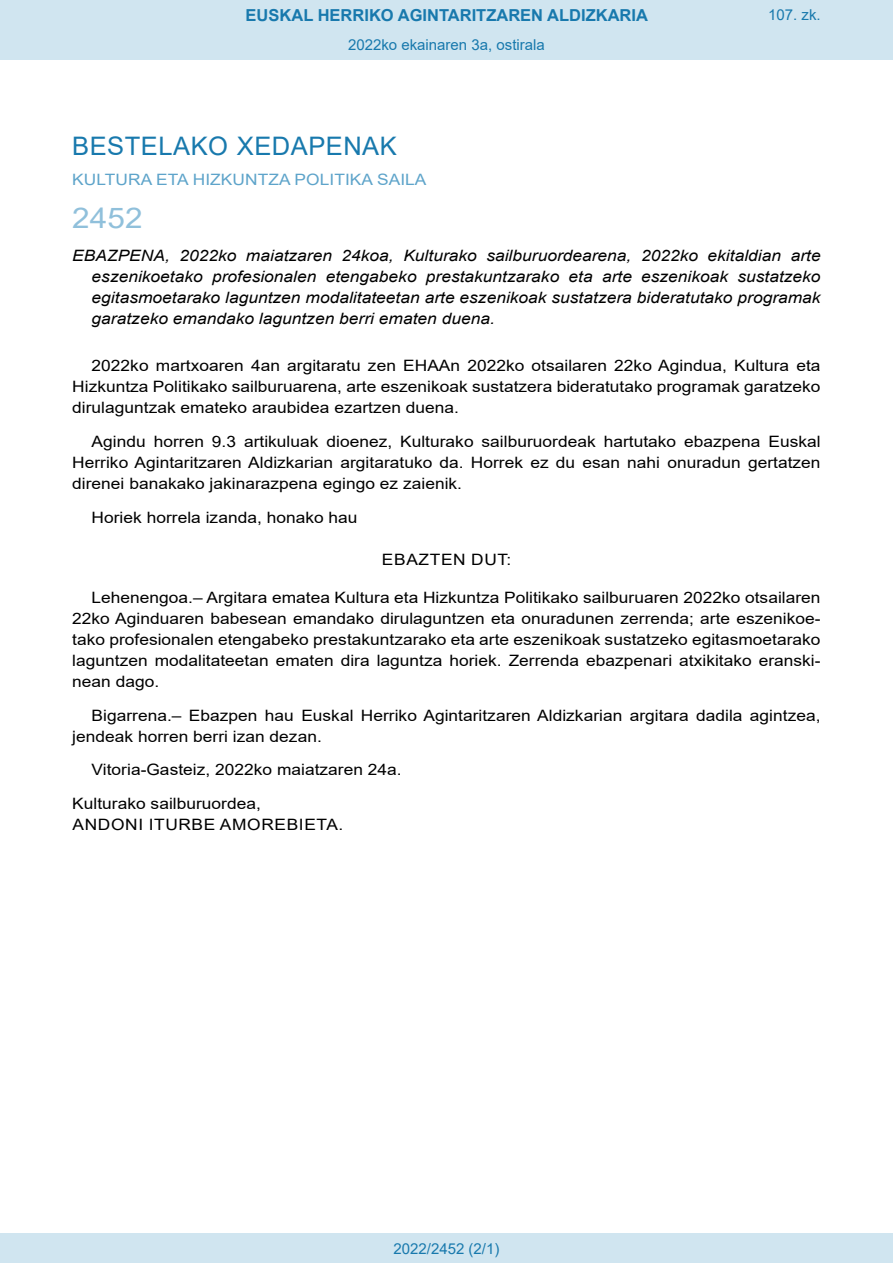
<style>
.page{position:relative;width:893px;height:1263px;background:#fff}
.page>*{position:absolute;margin:0;border:0;box-sizing:border-box;transform-origin:0 0}
.BOPVOrden{font:28.5px "Arial";color:#90c0db;scale:1.11 1}
.BOPVSeccion{font:25.5px "Arial";letter-spacing:.02em;color:#1879ad}
.t1{font:700 16.5px "Arial";color:#1879ad}
.BOPVDetalle{font:15.6px/21px "Arial";color:#000;text-align:justify;scale:1.11 1}
.BOPVTitulo{font:italic 15.6px/21px "Arial";color:#000;text-align:justify;scale:1.11 1}
.BOPVFirmaLugFec{font:15.6px "Arial";color:#000;scale:1.11 1}
.BOPVOrganismo{font:15.6px "Arial";letter-spacing:.005em;color:#5ea4ca;scale:1.11 1}
.BOPVFirmaPuesto{font:15.6px "Arial";color:#000;scale:1.11 1}
.BOPVFirmaNombre{font:15.6px "Arial";letter-spacing:.035em;color:#000;scale:1.11 1}
.BOPVClave{font:15.6px "Arial";letter-spacing:.035em;color:#000;scale:1.11 1}
.Paginacion_Centro{font:15px "Arial";color:#1879ad}
</style>
<div class="page">
<div style="left:0;top:0;width:893px;height:60px;background:#d0e5f0"></div>
<div style="left:0;top:1233px;width:893px;height:30px;background:#d0e5f0"></div>
<p class="t1" style="left:246px;top:3px;width:404px">EUSKAL HERRIKO AGINTARITZAREN ALDIZKARIA</p>
<p class="Paginacion_Centro" style="left:348px;top:35px;width:198px">2022ko ekainaren 3a, ostirala</p>
<p class="Paginacion_Centro" style="left:768px;top:5px;width:54px">107. zk.</p>
<p class="BOPVSeccion" style="left:72px;top:128px;width:326px">BESTELAKO XEDAPENAK</p>
<p class="BOPVOrganismo" style="left:72px;top:169px;width:321px">KULTURA ETA HIZKUNTZA POLITIKA SAILA</p>
<p class="BOPVOrden" style="left:72px;top:198px;width:65px">2452</p>
<p class="BOPVTitulo" style="left:92px;top:246px;width:658px;text-indent:-19px">EBAZPENA, 2022ko maiatzaren 24koa, Kulturako sailburuordearena, 2022ko ekitaldian arte eszenikoetako profesionalen etengabeko prestakuntzarako eta arte eszenikoak sustatzeko egitasmoetarako laguntzen modalitateetan arte eszenikoak sustatzera bideratutako programak garatzeko emandako laguntzen berri ematen duena.</p>
<p class="BOPVDetalle" style="left:72px;top:355px;width:676px;text-indent:19px">2022ko martxoaren 4an argitaratu zen EHAAn 2022ko otsailaren 22ko Agindua, Kultura eta Hizkuntza Politikako sailburuarena, arte eszenikoak sustatzera bideratutako programak garatzeko dirulaguntzak emateko araubidea ezartzen duena.</p>
<p class="BOPVDetalle" style="left:72px;top:431px;width:676px;text-indent:19px">Agindu horren 9.3 artikuluak dioenez, Kulturako sailburuordeak hartutako ebazpena Euskal Herriko Agintaritzaren Aldizkarian argitaratuko da. Horrek ez du esan nahi onuradun gertatzen direnei banakako jakinarazpena egingo ez zaienik.</p>
<p class="BOPVDetalle" style="left:92px;top:506px;width:241px">Horiek horrela izanda, honako hau</p>
<p class="BOPVClave" style="left:382px;top:549px;width:118px">EBAZTEN DUT:</p>
<p class="BOPVDetalle" style="left:72px;top:587px;width:676px;text-indent:19px">Lehenengoa.– Argitara ematea Kultura eta Hizkuntza Politikako sailburuaren 2022ko otsailaren 22ko Aginduaren babesean emandako dirulaguntzen eta onuradunen zerrenda; arte eszenikoe&shy;tako profesionalen etengabeko prestakuntzarako eta arte eszenikoak sustatzeko egitasmoetarako laguntzen modalitateetan ematen dira laguntza horiek. Zerrenda ebazpenari atxikitako eranski&shy;nean dago.</p>
<p class="BOPVDetalle" style="left:72px;top:704px;width:676px;text-indent:19px">Bigarrena.– Ebazpen hau Euskal Herriko Agintaritzaren Aldizkarian argitara dadila agintzea, jendeak horren berri izan dezan.</p>
<p class="BOPVFirmaLugFec" style="left:92px;top:759px;width:281px">Vitoria-Gasteiz, 2022ko maiatzaren 24a.</p>
<p class="BOPVFirmaPuesto" style="left:72px;top:793px;width:171px">Kulturako sailburuordea,</p>
<p class="BOPVFirmaNombre" style="left:73px;top:814px;width:245px">ANDONI ITURBE AMOREBIETA.</p>
<p class="Paginacion_Centro" style="left:393px;top:1238px;width:107px">2022/2452 (2/1)</p>
</div>
